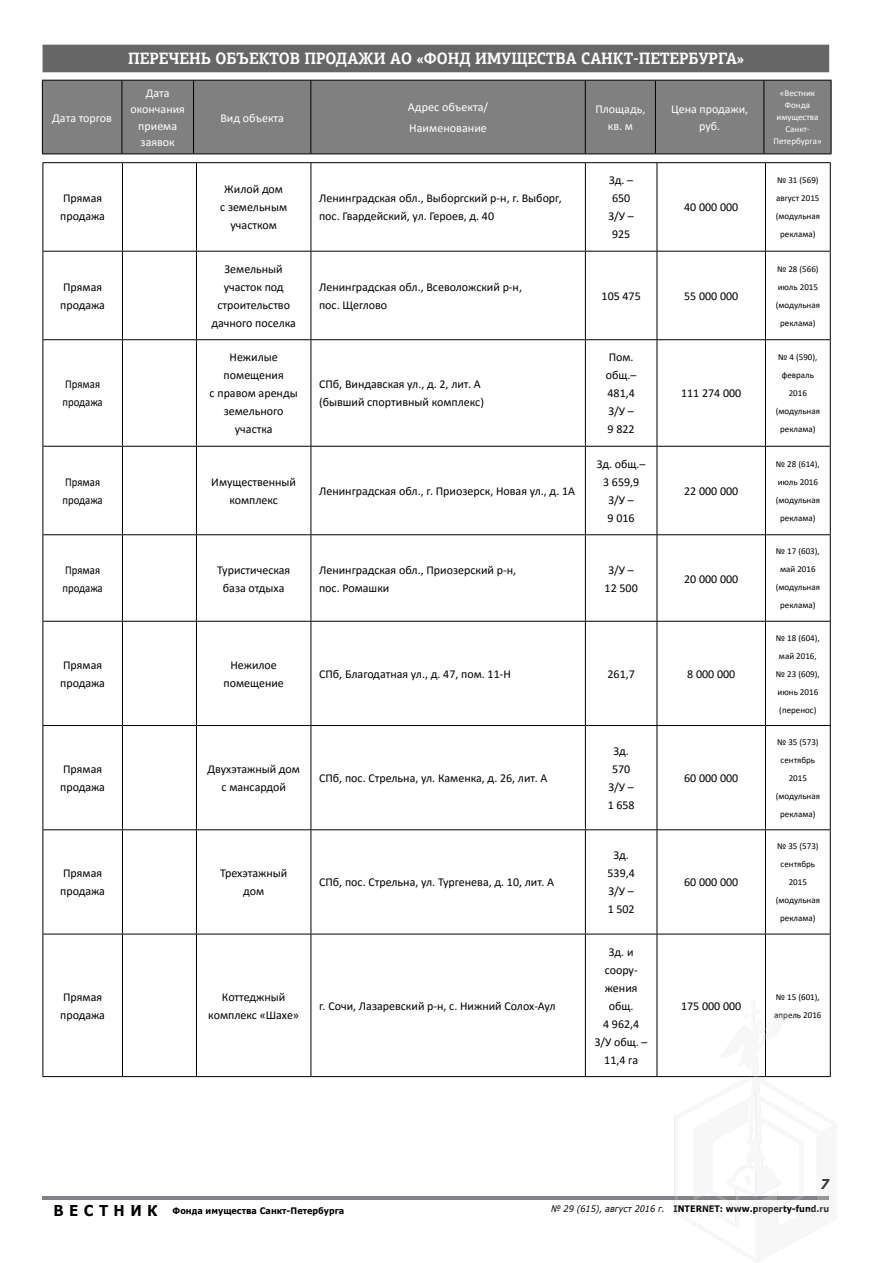
<style>
.page{position:relative;width:893px;height:1263px;background:#fff}
.page>*{position:absolute;margin:0;border:0;box-sizing:border-box;transform-origin:0 0}
.t1{font:700 16.5px "PF Agora Slab Pro";color:#fff;scale:.9 1}
.t2{font:italic 700 13.5px "Verdana";color:#000;scale:.9 1}
.t3{font:12.15px/21px "Calibri";color:#fff}
.t4{font:12px/18px "Calibri";color:#000;text-align:center}
.t5{font:12px/16.5px "Calibri";color:#fff;text-align:center}
.t6{font:12px/18px "Calibri";color:#000;scale:.9 1}
.t7{font:9px/18px "Calibri";color:#000;text-align:center}
.t8{font:700 9px "Verdana";color:#000;scale:.9 1}
.t9{font:9px/12px "Calibri";color:#fff;text-align:center}
.s1{font-size:15px}
.s2{font-weight:400;font-style:italic}
</style>
<div class="page">
<hr style="left:42px;top:80px;width:80px;height:1px;background:#000">
<hr style="left:42px;top:81px;width:1px;height:73px;background:#000">
<hr style="left:42px;top:154px;width:80px;height:1px;background:#000">
<hr style="left:43px;top:162px;width:79px;height:1px;background:#000">
<hr style="left:43px;top:163px;width:1px;height:88px;background:#000">
<hr style="left:43px;top:251px;width:79px;height:1px;background:#000">
<hr style="left:43px;top:252px;width:1px;height:87px;background:#000">
<hr style="left:43px;top:339px;width:79px;height:1px;background:#000">
<hr style="left:43px;top:340px;width:1px;height:106px;background:#000">
<hr style="left:43px;top:446px;width:79px;height:1px;background:#000">
<hr style="left:43px;top:447px;width:1px;height:87px;background:#000">
<hr style="left:43px;top:534px;width:79px;height:1px;background:#000">
<hr style="left:43px;top:535px;width:1px;height:86px;background:#000">
<hr style="left:43px;top:621px;width:79px;height:1px;background:#000">
<hr style="left:43px;top:622px;width:1px;height:103px;background:#000">
<hr style="left:43px;top:725px;width:79px;height:1px;background:#000">
<hr style="left:43px;top:726px;width:1px;height:103px;background:#000">
<hr style="left:43px;top:829px;width:79px;height:1px;background:#000">
<hr style="left:43px;top:830px;width:1px;height:104px;background:#000">
<hr style="left:43px;top:934px;width:79px;height:1px;background:#000">
<hr style="left:43px;top:934px;width:1px;height:142px;background:#000">
<hr style="left:43px;top:1076px;width:79px;height:1px;background:#000">
<img style="left:56px;top:44px;width:776px;height:1218px">
<p class="t5" style="left:52px;top:109px;width:61px">Дата торгов</p>
<h1 class="t1" style="left:128px;top:48px;width:686px">перечень объектов продажи АО «Фонд имущества Санкт-Петербурга»</h1>
<p class="t5" style="left:131px;top:84px;width:56px">Дата окончания приема заявок</p>
<p class="t5" style="left:220px;top:109px;width:65px">Вид объекта</p>
<p class="t3" style="left:408px;top:96px;width:82px">Адрес объекта/<br>Наименование</p>
<p class="t5" style="left:595px;top:101px;width:51px">Площадь, кв. м</p>
<p class="t5" style="left:671px;top:101px;width:79px">Цена продажи, руб.</p>
<p class="t4" style="left:60px;top:189px;width:46px;text-align:left">Прямая продажа</p>
<p class="t4" style="left:220px;top:180px;width:68px">Жилой дом<br>с земельным участком</p>
<p class="t4" style="left:319px;top:189px;width:244px;text-align:left">Ленинградская обл., Выборгский р-н, г. Выборг, пос. Гвардейский, ул. Героев, д. 40</p>
<p class="t4" style="left:608px;top:171px;width:27px;text-align:left">Зд. –<br>650<br>З/У –<br>925</p>
<p class="t4" style="left:684px;top:198px;width:56px">40 000 000</p>
<p class="t4" style="left:60px;top:278px;width:46px;text-align:left">Прямая продажа</p>
<p class="t6" style="left:63px;top:375px;width:46px">Прямая продажа</p>
<p class="t4" style="left:211px;top:260px;width:86px">Земельный участок под строительство дачного поселка</p>
<p class="t4" style="left:210px;top:348px;width:90px">Нежилые помещения<br>с правом аренды земельного участка</p>
<p class="t4" style="left:319px;top:278px;width:205px;text-align:left">Ленинградская обл., Всеволожский р-н, пос. Щеглово</p>
<p class="t4" style="left:602px;top:287px;width:41px">105 475</p>
<p class="t4" style="left:684px;top:287px;width:56px">55 000 000</p>
<p class="t4" style="left:319px;top:375px;width:166px;text-align:left">СПб, Виндавская ул., д. 2, лит. А (бывший спортивный комплекс)</p>
<p class="t4" style="left:606px;top:348px;width:32px;text-align:left">Пом. общ.–<br>481,4<br>З/У –<br>9 822</p>
<p class="t4" style="left:681px;top:384px;width:62px">111 274 000</p>
<p class="t6" style="left:63px;top:473px;width:46px">Прямая продажа</p>
<p class="t4" style="left:211px;top:473px;width:86px">Имущественный комплекс</p>
<p class="t4" style="left:319px;top:482px;width:258px">Ленинградская обл., г. Приозерск, Новая ул., д. 1А</p>
<p class="t4" style="left:597px;top:455px;width:50px">Зд. общ.–<br>3 659,9<br>З/У –<br>9 016</p>
<p class="t4" style="left:684px;top:482px;width:56px">22 000 000</p>
<p class="t6" style="left:63px;top:560px;width:46px">Прямая продажа</p>
<p class="t4" style="left:217px;top:560px;width:75px">Туристическая база отдыха</p>
<p class="t4" style="left:319px;top:560px;width:199px;text-align:left">Ленинградская обл., Приозерский р-н, пос. Ромашки</p>
<p class="t4" style="left:605px;top:560px;width:35px">З/У –<br>12 500</p>
<p class="t4" style="left:684px;top:569px;width:56px">20 000 000</p>
<p class="t4" style="left:60px;top:655px;width:46px;text-align:left">Прямая продажа</p>
<p class="t4" style="left:223px;top:655px;width:62px">Нежилое помещение</p>
<p class="t4" style="left:319px;top:664px;width:193px">СПб, Благодатная ул., д. 47, пом. 11-Н</p>
<p class="t4" style="left:607px;top:664px;width:29px">261,7</p>
<p class="t4" style="left:687px;top:664px;width:50px">8 000 000</p>
<p class="t4" style="left:60px;top:760px;width:46px;text-align:left">Прямая продажа</p>
<p class="t4" style="left:207px;top:760px;width:94px">Двухэтажный дом с мансардой</p>
<p class="t4" style="left:319px;top:769px;width:230px">СПб, пос. Стрельна, ул. Каменка, д. 26, лит. А</p>
<p class="t4" style="left:60px;top:864px;width:46px;text-align:left">Прямая продажа</p>
<p class="t4" style="left:220px;top:864px;width:69px">Трехэтажный дом</p>
<p class="t4" style="left:319px;top:873px;width:237px">СПб, пос. Стрельна, ул. Тургенева, д. 10, лит. А</p>
<p class="t4" style="left:608px;top:742px;width:29px">Зд.<br>570<br>З/У –<br>1 658</p>
<p class="t4" style="left:607px;top:846px;width:29px">Зд.<br>539,4<br>З/У –<br>1 502</p>
<p class="t4" style="left:684px;top:769px;width:56px">60 000 000</p>
<p class="t4" style="left:684px;top:873px;width:56px">60 000 000</p>
<p class="t9" style="left:773px;top:87px;width:50px">«Вестник<br>Фонда имущества<br>Санкт-<br>Петербурга»</p>
<p class="t7" style="left:776px;top:171px;width:46px">№ 31 (569) август 2015 (модульная реклама)</p>
<p class="t7" style="left:776px;top:260px;width:46px">№ 28 (566) июль 2015 (модульная реклама)</p>
<p class="t7" style="left:776px;top:348px;width:46px">№ 4 (590), февраль<br>2016 (модульная реклама)</p>
<p class="t7" style="left:776px;top:455px;width:46px">№ 28 (614), июль 2016 (модульная реклама)</p>
<p class="t7" style="left:776px;top:542px;width:46px">№ 17 (603), май 2016 (модульная реклама)</p>
<p class="t7" style="left:776px;top:628px;width:45px">№ 18 (604), май 2016, № 23 (609), июнь 2016 (перенос)</p>
<p class="t7" style="left:776px;top:733px;width:46px">№ 35 (573) сентябрь<br>2015 (модульная реклама)</p>
<p class="t7" style="left:776px;top:837px;width:46px">№ 35 (573) сентябрь<br>2015 (модульная реклама)</p>
<p class="t4" style="left:60px;top:987px;width:46px;text-align:left">Прямая продажа</p>
<p class="t4" style="left:208px;top:987px;width:92px">Коттеджный комплекс «Шахе»</p>
<p class="t4" style="left:319px;top:996px;width:238px">г. Сочи, Лазаревский р-н, с. Нижний Солох-Аул</p>
<p class="t4" style="left:595px;top:942px;width:54px">Зд. и соору&shy;жения общ.<br>4 962,4<br>З/У общ. –<br>11,4 га</p>
<p class="t4" style="left:681px;top:996px;width:62px">175 000 000</p>
<p class="t7" style="left:774px;top:987px;width:49px;text-align:left">№ 15 (601), апрель 2016</p>
<p class="t2" style="left:820px;top:1174px;width:11px">7</p>
<p class="t8" style="left:54px;top:1204px;width:325px"><span class="s1">В Е С Т Н И К</span> Фонда имущества Санкт-Петербурга</p>
<p class="t8" style="left:551px;top:1202px;width:310px"><span class="s2">№ 29 (615), август 2016 г.</span> INTERNET: www.property-fund.ru</p>
</div>
